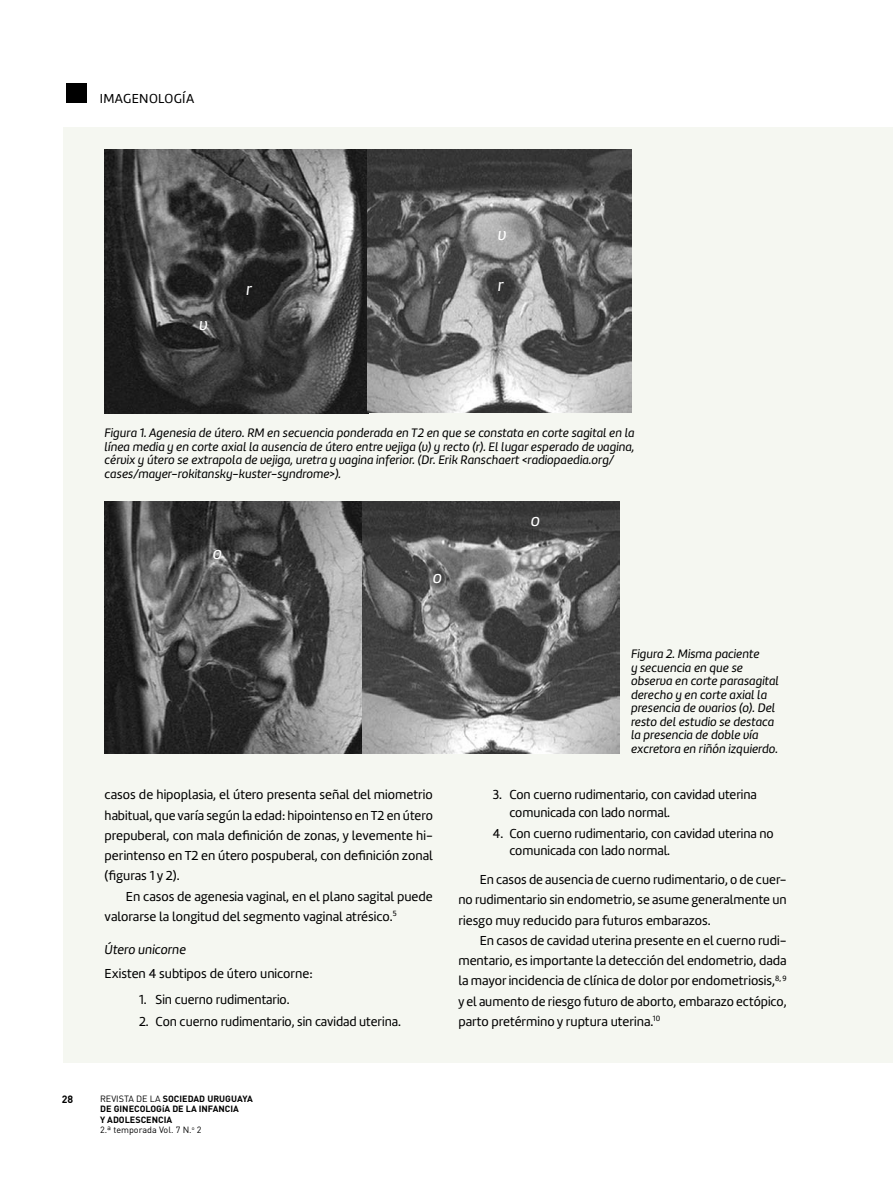
<style>
.page{position:relative;width:893px;height:1191px;background:#fff}
.page>*{position:absolute;margin:0;border:0;box-sizing:border-box;transform-origin:0 0}
.t1{font:italic 17.85px "Marine";color:#fff}
.t2{font:13.5px/20.2px "Marine";letter-spacing:-.005em;color:#000;text-align:justify}
.t3{font:13.5px "Marine Regular Oblicua";color:#000}
.t4{font:italic 12.75px/13.5px "Marine";color:#000}
.t5{font:700 10.5px "DIN";color:#000}
.t6{font:700 9px/10.5px "DIN";color:#000}
.s1{font-weight:400}
</style>
<div class="page">
<div style="left:64px;top:128px;width:829px;height:935px;background:#f5f7f1"></div>
<img style="left:105px;top:149px;width:526px;height:264px">
<img style="left:105px;top:501px;width:514px;height:252px">
<div style="left:66px;top:83px;width:20px;height:20px;background:#000"></div>
<p class="t2" style="left:100px;top:89px;width:10px">imagenolog</p>
<p class="t2" style="left:182px;top:89px;width:12px">ía</p>
<h1 class="t1" style="left:199px;top:313px;width:10px">v</h1>
<h1 class="t1" style="left:498px;top:222px;width:10px">v</h1>
<h1 class="t1" style="left:246px;top:277px;width:7px">r</h1>
<h1 class="t1" style="left:498px;top:273px;width:7px">r</h1>
<p class="t5" style="left:62px;top:1092px;width:13px">28</p>
<p class="t4" style="left:105px;top:426px;width:531px">Figura 1. Agenesia de útero. RM en secuencia ponderada en T2 en que se constata en corte sagital en la línea media y en corte axial la ausencia de útero entre vejiga (v) y recto (r). El lugar esperado de vagina, cérvix y útero se extrapola de vejiga, uretra y vagina inferior. (Dr. Erik Ranschaert &lt;radiopaedia.org/ cases/mayer-rokitansky-kuster-syndrome&gt;).</p>
<h1 class="t1" style="left:213px;top:541px;width:11px">o</h1>
<h1 class="t1" style="left:433px;top:566px;width:11px">o</h1>
<h1 class="t1" style="left:531px;top:509px;width:11px">o</h1>
<p class="t2" style="left:105px;top:784px;width:330px">casos de hipoplasia, el útero presenta señal del miometrio habitual, que varía según la edad: hipointenso en T2 en útero prepuberal, con mala definición de zonas, y levemente hi&shy;perintenso en T2 en útero pospuberal, con definición zonal (figuras 1 y 2).</p>
<p class="t2" style="left:105px;top:886px;width:330px;text-indent:21px">En casos de agenesia vaginal, en el plano sagital puede valorarse la longitud del segmento vaginal atrésico.<sup>5</sup></p>
<p class="t3" style="left:105px;top:941px;width:83px">Útero unicorne</p>
<p class="t2" style="left:105px;top:963px;width:210px">Existen 4 subtipos de útero unicorne:</p>
<p class="t2" style="left:139px;top:989px;width:152px">1. Sin cuerno rudimentario.</p>
<p class="t2" style="left:139px;top:1011px;width:263px">2. Con cuerno rudimentario, sin cavidad uterina.</p>
<p class="t4" style="left:631px;top:647px;width:149px">Figura 2. Misma paciente<br>y secuencia en que se observa en corte parasagital derecho y en corte axial la presencia de ovarios (o). Del resto del estudio se destaca la presencia de doble vía excretora en riñón izquierdo.</p>
<p class="t2" style="left:509px;top:786px;width:249px;line-height:17.2px;text-indent:-16px">3. Con cuerno rudimentario, con cavidad uterina comunicada con lado normal.</p>
<p class="t2" style="left:509px;top:825px;width:266px;line-height:17.2px;text-indent:-16px">4. Con cuerno rudimentario, con cavidad uterina no comunicada con lado normal.</p>
<p class="t2" style="left:458px;top:869px;width:330px;text-indent:21px">En casos de ausencia de cuerno rudimentario, o de cuer&shy;no rudimentario sin endometrio, se asume generalmente un riesgo muy reducido para futuros embarazos.</p>
<p class="t2" style="left:458px;top:930px;width:330px;text-indent:21px">En casos de cavidad uterina presente en el cuerno rudi&shy;mentario, es importante la detección del endometrio, dada la mayor incidencia de clínica de dolor por endometriosis,<sup>8,</sup> <sup>9 </sup>y el aumento de riesgo futuro de aborto, embarazo ectópico, parto pretérmino y ruptura uterina.<sup>10</sup></p>
<p class="t6" style="left:100px;top:1093px;width:154px"><span class="s1">REVISTA DE LA</span> SOCIEDAD URUGUAYA<br>DE GINECOLOGíA DE LA INFANCIA<br>Y ADOLESCENCIA<br><span class="s1">2.ª temporada Vol. 7 N.</span><sup>o</sup> <span class="s1">2</span></p>
</div>
